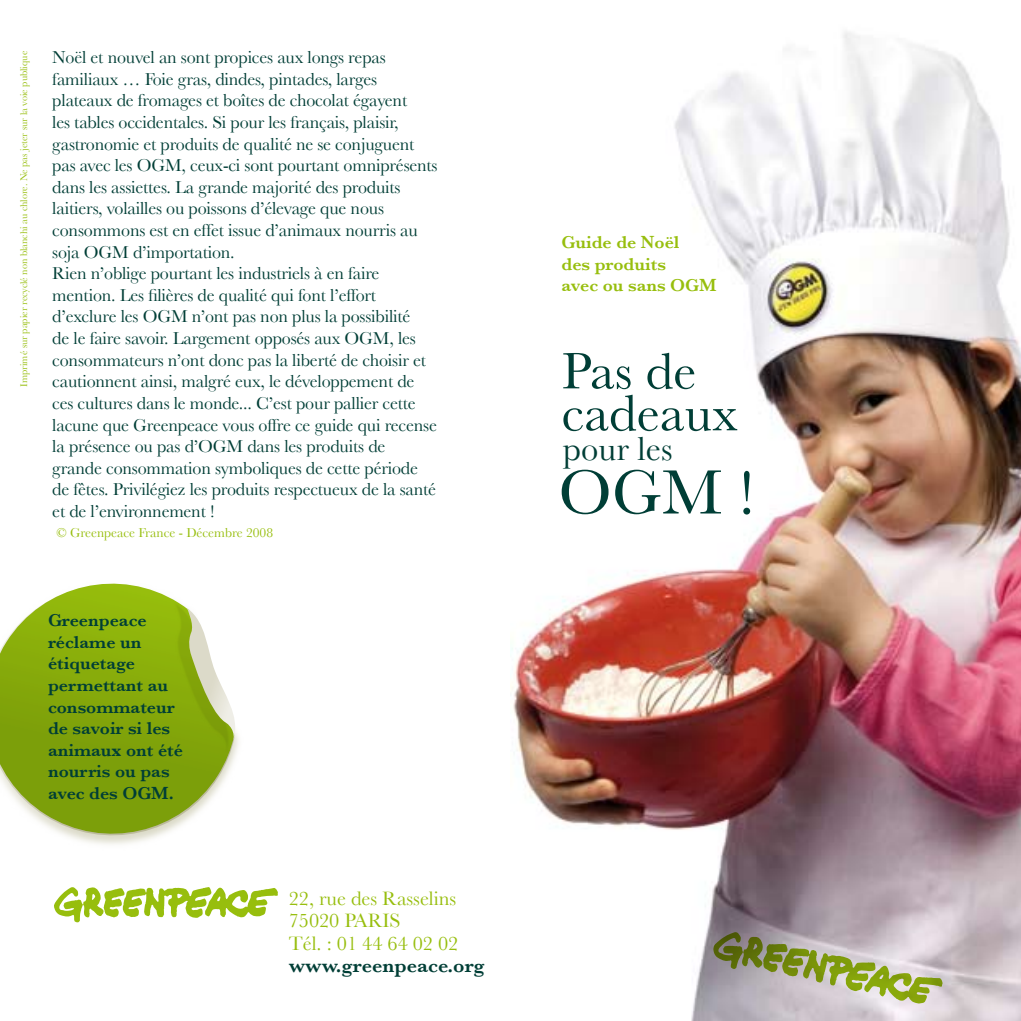
<style>
.page{position:relative;width:1021px;height:1021px;background:#fff}
.page>*{position:absolute;margin:0;border:0;box-sizing:border-box;transform-origin:0 0}
.t1{font:65.02px "Baskerville";color:#003e36}
.t2{font:52.88px/41.9px "Baskerville";color:#003e36}
.t3{font:34.43px "Baskerville";color:#003e36}
.t4{font:20.25px/22.5px "Baskerville";color:#97be0d}
.t5{font:600 20.25px "Baskerville";color:#003e36}
.t6{font:18px/21.6px "Baskerville";letter-spacing:-.01em;color:#003e36}
.t7{font:600 18px/21.6px "Baskerville";color:#003e36}
.t8{font:600 18px/21.6px "Baskerville";color:#97be0d}
.t9{font:13.5px "Baskerville";color:#97be0d}
.t10{font:10.12px "Baskerville";color:#97be0d}
</style>
<div class="page">
<svg style="left:60px;top:833px;width:105px;height:12px"></svg>
<svg style="left:0;top:583px;width:220px;height:250px;background:#96b430"></svg>
<img style="left:139px;top:583px;width:100px;height:204px">
<svg style="left:187px;top:608px;width:52px;height:132px"></svg>
<img style="left:510px;top:31px;width:510px;height:989px">
<svg style="left:709px;top:928px;width:235px;height:81px;background:#b3b29a"></svg>
<svg style="left:54px;top:887px;width:224px;height:35px"></svg>
<hr style="left:574px;top:436px;width:199px;height:1px;background:#fff">
<p class="t10" style="left:18px;top:387px;width:337px;rotate:-90deg">Imprimé sur papier recyclé non blanchi au chlore. Ne pas jeter sur la voie publique</p>
<p class="t6" style="left:52px;top:46px;width:387px">Noël et nouvel an sont propices aux longs repas familiaux … Foie gras, dindes, pintades, larges plateaux de fromages et boîtes de chocolat égayent<br>les tables occidentales. Si pour les français, plaisir, gastronomie et produits de qualité ne se conjuguent pas avec les OGM, ceux-ci sont pourtant omniprésents dans les assiettes. La grande majorité des produits laitiers, volailles ou poissons d’élevage que nous consommons est en effet issue d’animaux nourris au soja OGM d’importation.<br>Rien n’oblige pourtant les industriels à en faire mention. Les filières de qualité qui font l’effort d’exclure les OGM n’ont pas non plus la possibilité<br>de le faire savoir. Largement opposés aux OGM, les consommateurs n’ont donc pas la liberté de choisir et cautionnent ainsi, malgré eux, le développement de ces cultures dans le monde... C’est pour pallier cette lacune que Greenpeace vous offre ce guide qui recense la présence ou pas d’OGM dans les produits de grande consommation symboliques de cette période de fêtes. Privilégiez les produits respectueux de la santé et de l’environnement !</p>
<p class="t9" style="left:56px;top:524px;width:218px">© Greenpeace France - Décembre 2008</p>
<p class="t7" style="left:48px;top:609px;width:136px">Greenpeace réclame un étiquetage permettant au consommateur de savoir si les animaux ont été nourris ou pas avec des OGM.</p>
<p class="t4" style="left:289px;top:886px;width:171px">22, rue des Rasselins<br>75020 PARIS<br>Tél. : 01 44 64 02 02</p>
<p class="t5" style="left:289px;top:953px;width:197px">www.greenpeace.org</p>
<p class="t8" style="left:561px;top:231px;width:156px">Guide de Noël<br>des produits<br>avec ou sans OGM</p>
<h2 class="t2" style="left:561px;top:350px;width:177px">Pas de cadeaux</h2>
<h3 class="t3" style="left:563px;top:429px;width:111px">pour les</h3>
<h1 class="t1" style="left:558px;top:454px;width:198px">OGM !</h1>
</div>
